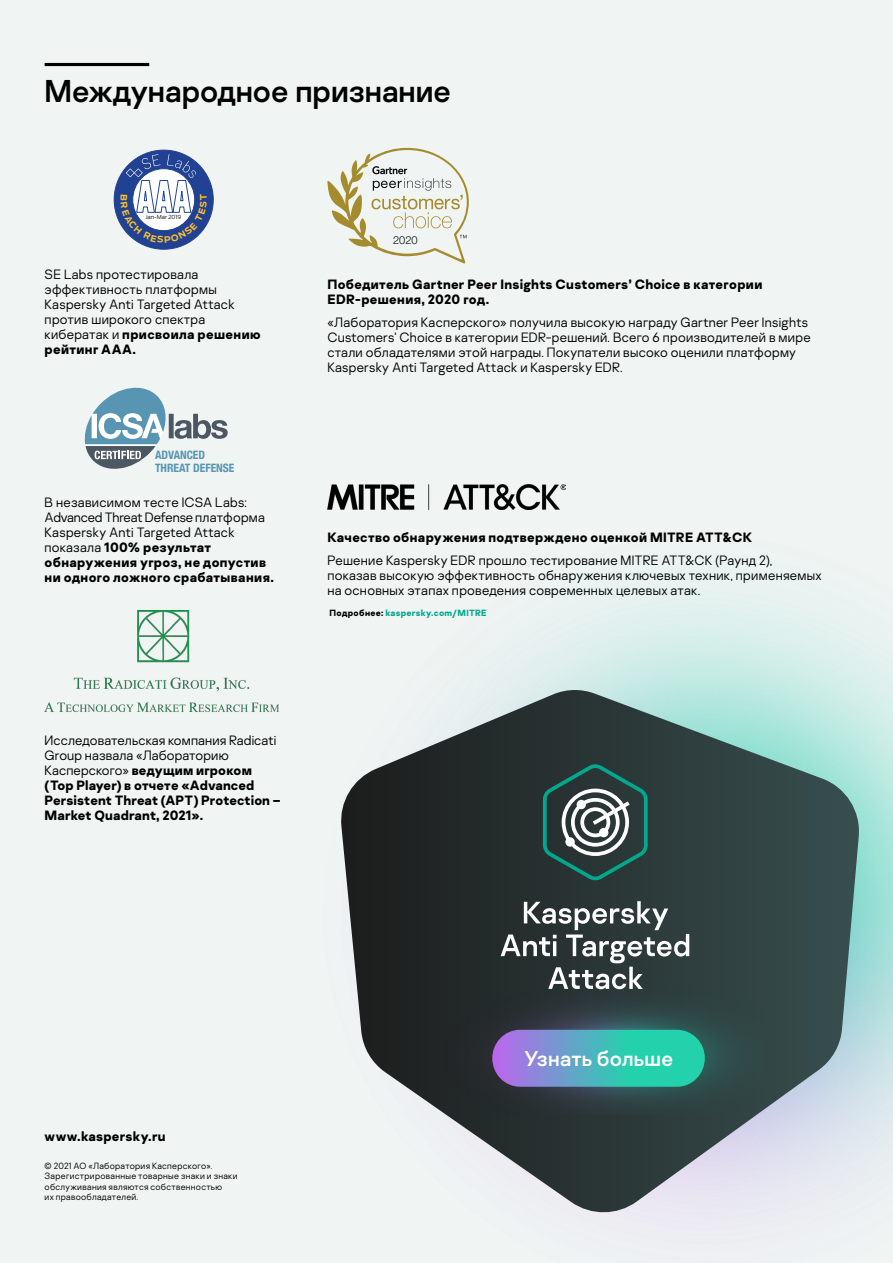
<style>
.page{position:relative;width:893px;height:1263px;background:#f0f4f3}
.page>*{position:absolute;margin:0;border:0;box-sizing:border-box;transform-origin:0 0}
.t1{font:31.5px "Kaspersky Sans";color:#000}
.t2{font:21.3px "Kaspersky Sans";letter-spacing:.005em;color:#fff}
.t3{font:300 13.5px/15px "Kaspersky Sans";letter-spacing:.02em;color:#000}
.t4{font:700 13.5px/15px "Kaspersky Sans";letter-spacing:.015em;color:#000}
.t5{font:700 condensed 11.55px/12.5px "Helvetica Neue";color:#5795b3}
.t6{font:300 11.1px "Helvetica Neue Cyr";color:#0d1115}
.t7{font:300 9px/10.5px "Kaspersky Sans";letter-spacing:.03em;color:#000}
.t8{font:700 9px "Kaspersky Sans";letter-spacing:.035em;color:#00a88e}
.t9{font:300 5.4px "Antenna";color:#000}
.s1{font-weight:700}
.s2{font-weight:300}
.s3{color:#000}
</style>
<div class="page">
<svg style="left:327px;top:148px;width:142px;height:115px"></svg>
<img style="left:45px;top:677px;width:85px;height:35px">
<svg style="left:84px;top:388px;width:46px;height:81px"></svg>
<img style="left:130px;top:387px;width:763px;height:837px">
<hr style="left:45px;top:63px;width:104px;height:3px;background:#000">
<svg style="left:339px;top:690px;width:522px;height:526px"></svg>
<svg style="left:501px;top:901px;width:188px;height:79px"></svg>
<svg style="left:543px;top:764px;width:105px;height:116px;background:#445e5c"></svg>
<img style="left:443px;top:980px;width:320px;height:134px">
<svg style="left:492px;top:1030px;width:213px;height:57px;background:#53aec0"></svg>
<svg style="left:114px;top:149px;width:100px;height:101px"></svg>
<h1 class="t1" style="left:45px;top:72px;width:408px">Международное признание</h1>
<p class="t9" style="left:145px;top:214px;width:38px">Jan-Mar 2019</p>
<p class="t3" style="left:45px;top:267px;width:218px">SE Labs протестировала эффективность платформы<br>Kaspersky Anti Targeted Attack против широкого спектра кибератак и <span class="s1">присвоила решению рейтинг AAA.</span></p>
<p class="t5" style="left:155px;top:449px;width:81px">ADVANCED<br>THREAT DEFENSE</p>
<p class="t3" style="left:45px;top:495px;width:231px">В независимом тесте ICSA Labs:<br>Advanced Threat Defense платформа<br>Kaspersky Anti Targeted Attack показала <span class="s1">100% результат обнаружения угроз, не допустив ни одного ложного срабатывания.</span></p>
<p class="t4" style="left:45px;top:733px;width:237px"><span class="s2">Исследовательская компания Radicati<br>Group назвала «Лабораторию<br>Касперского»</span> ведущим игроком (Top Player) в отчете «Advanced<br>Persistent Threat (APT) Protection –<br>Market Quadrant, 2021».</p>
<p class="t6" style="left:393px;top:234px;width:26px">2020</p>
<p class="t4" style="left:327px;top:277px;width:436px">Победитель Gartner Peer Insights Customers’ Choice в категории<br>EDR-решения, 2020 год.</p>
<p class="t3" style="left:327px;top:315px;width:485px">«Лаборатория Касперского» получила высокую награду Gartner Peer Insights Customers' Choice в категории EDR-решений. Всего 6 производителей в мире стали обладателями этой награды. Покупатели высоко оценили платформу Kaspersky Anti Targeted Attack и Kaspersky EDR.</p>
<p class="t4" style="left:327px;top:530px;width:426px">Качество обнаружения подтверждено оценкой MITRE ATT&amp;CK</p>
<p class="t3" style="left:327px;top:553px;width:496px">Решение Kaspersky EDR прошло тестирование MITRE ATT&amp;CK (Раунд 2), показав высокую эффективность обнаружения ключевых техник, применяемых на основных этапах проведения современных целевых атак.</p>
<p class="t8" style="left:329px;top:607px;width:159px"><span class="s3">Подробнее:</span> kaspersky.com/MITRE</p>
<p class="t4" style="left:45px;top:1129px;width:122px">www.kaspersky.ru</p>
<p class="t7" style="left:45px;top:1160px;width:194px">© 2021 АО «Лаборатория Касперского».<br>Зарегистрированные товарные знаки и знаки обслуживания являются собственностью<br>их правообладателей.</p>
<h2 class="t2" style="left:524px;top:1045px;width:151px">Узнать больше</h2>
</div>
